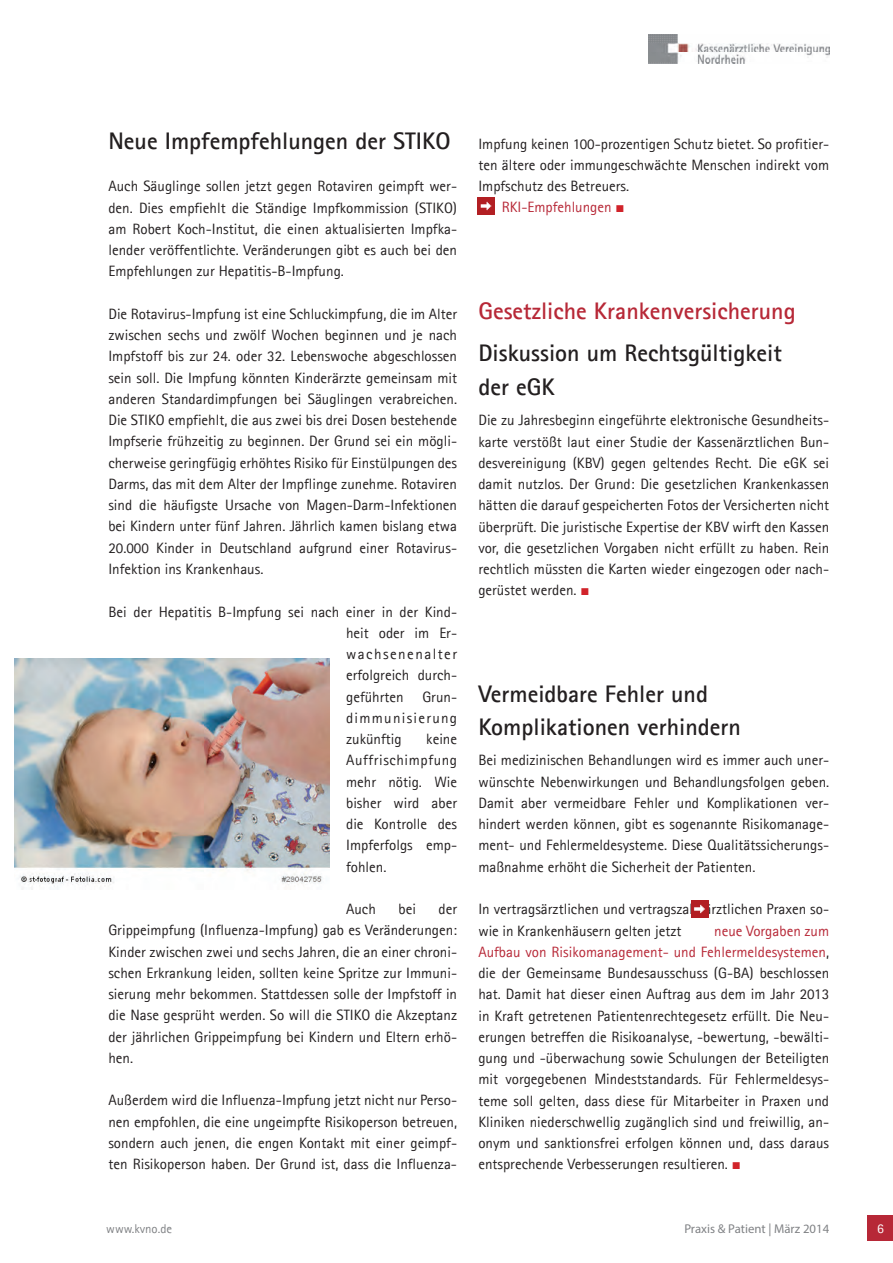
<style>
.page{position:relative;width:893px;height:1263px;background:#fff}
.page>*{position:absolute;margin:0;border:0;box-sizing:border-box;transform-origin:0 0}
.Zwischenüberschrift{font:700 24px/33.8px "Agfa Rotis Sans Serif";color:#231f20}
.News-Fließ{font:700 24px "Agfa Rotis Sans Serif";color:#b72837}
.News-Fließ-2{font:700 24px "Agfa Rotis Sans Serif";color:#231f20}
.News-Fließ-3{font:15px/21.3px "Agfa Rotis Sans Serif";color:#231f20;text-align:justify}
.News-Fließ-4{font:15px "Agfa Rotis Sans Serif";color:#b72837}
.t1{font:13.5px "Agfa Rotis Sans Serif";color:#fff}
.News-Fließ-5{font:12.75px "Myriad Pro";color:#808285}
.News-Fließ-6{font:12.75px "Agfa Rotis Sans Serif";color:#808285}
.s1{font-family:"Times New Roman";color:#d1232a}
.s2{color:#b72837}
</style>
<div class="page">
<div style="left:868px;top:1215px;width:25px;height:26px;background:#b72837"></div>
<img style="left:649px;top:34px;width:180px;height:29px">
<img style="left:14px;top:659px;width:315px;height:230px">
<img style="left:691px;top:900px;width:17px;height:17px">
<img style="left:478px;top:198px;width:17px;height:17px">
<p class="News-Fließ-2" style="left:108px;top:126px;width:344px">Neue Impfempfehlungen der STIKO</p>
<p class="News-Fließ-3" style="left:108px;top:176px;width:350px">Auch Säuglinge sollen jetzt gegen Rotaviren geimpft wer&shy;den. Dies empfiehlt die Ständige Impfkommission (STIKO) am Robert Koch-Institut, die einen aktualisierten Impfka&shy;lender veröffentlichte. Veränderungen gibt es auch bei den Empfehlungen zur Hepatitis-B-Impfung.</p>
<p class="News-Fließ-3" style="left:108px;top:303px;width:350px">Die Rotavirus-Impfung ist eine Schluckimpfung, die im Alter zwischen sechs und zwölf Wochen beginnen und je nach Impfstoff bis zur 24. oder 32. Lebenswoche abgeschlossen sein soll. Die Impfung könnten Kinderärzte gemeinsam mit anderen Standardimpfungen bei Säuglingen verabreichen.<br>Die STIKO empfiehlt, die aus zwei bis drei Dosen bestehende Impfserie frühzeitig zu beginnen. Der Grund sei ein mögli&shy;cherweise geringfügig erhöhtes Risiko für Einstülpungen des Darms, das mit dem Alter der Impflinge zunehme. Rotaviren sind die häufigste Ursache von Magen-Darm-Infektionen bei Kindern unter fünf Jahren. Jährlich kamen bislang etwa 20.000 Kinder in Deutschland aufgrund einer Rotavirus-Infektion ins Krankenhaus.</p>
<p class="News-Fließ-3" style="left:346px;top:601px;width:113px;text-indent:-238px">Bei der Hepatitis B-Impfung sei nach einer in der Kind&shy;heit oder im Er&shy;wachsenenalter erfolgreich durch&shy;geführten</p>
<p class="News-Fließ-3" style="left:346px;top:686px;width:113px;text-indent:76px">Grun&shy;dimmunisierung zukünftig</p>
<p class="News-Fließ-3" style="left:346px;top:728px;width:112px;text-indent:80px">keine Auffrischimpfung mehr nötig. Wie bisher wird aber die Kontrolle des Impferfolgs emp&shy;fohlen.</p>
<p class="News-Fließ-3" style="left:346px;top:898px;width:31px">Auch</p>
<p class="News-Fließ-3" style="left:398px;top:898px;width:19px">bei</p>
<p class="News-Fließ-3" style="left:108px;top:898px;width:350px;text-indent:330px">der Grippeimpfung (Influenza-Impfung) gab es Veränderungen:<br>Kinder zwischen zwei und sechs Jahren, die an einer chroni&shy;schen Erkrankung leiden, sollten keine Spritze zur Immuni&shy;sierung mehr bekommen. Stattdessen solle der Impfstoff in die Nase gesprüht werden. So will die STIKO die Akzeptanz der jährlichen Grippeimpfung bei Kindern und Eltern erhö&shy;hen.</p>
<p class="News-Fließ-3" style="left:108px;top:1090px;width:350px">Außerdem wird die Influenza-Impfung jetzt nicht nur Perso&shy;nen empfohlen, die eine ungeimpfte Risikoperson betreuen, sondern auch jenen, die engen Kontakt mit einer geimpf&shy;ten Risikoperson haben. Der Grund ist, dass die Influenza-</p>
<p class="News-Fließ-3" style="left:478px;top:133px;width:352px">Impfung keinen 100-prozentigen Schutz bietet. So profitier&shy;ten ältere oder immungeschwächte Menschen indirekt vom Impfschutz des Betreuers.</p>
<p class="News-Fließ-4" style="left:502px;top:198px;width:124px">RKI-Empfehlungen <span class="s1">■</span></p>
<p class="News-Fließ" style="left:478px;top:296px;width:319px">Gesetzliche Krankenversicherung</p>
<p class="Zwischenüberschrift" style="left:478px;top:336px;width:305px">Diskussion um Rechtsgültigkeit der eGK</p>
<p class="News-Fließ-3" style="left:478px;top:409px;width:352px">Die zu Jahresbeginn eingeführte elektronische Gesundheits&shy;karte verstößt laut einer Studie der Kassenärztlichen Bun&shy;desvereinigung (KBV) gegen geltendes Recht. Die eGK sei damit nutzlos. Der Grund: Die gesetzlichen Krankenkassen hätten die darauf gespeicherten Fotos der Versicherten nicht überprüft. Die juristische Expertise der KBV wirft den Kassen vor, die gesetzlichen Vorgaben nicht erfüllt zu haben. Rein rechtlich müssten die Karten wieder eingezogen oder nach&shy;gerüstet werden. <span class="s1">■</span></p>
<p class="Zwischenüberschrift" style="left:478px;top:676px;width:264px">Vermeidbare Fehler und<br>Komplikationen verhindern</p>
<p class="News-Fließ-3" style="left:478px;top:750px;width:352px">Bei medizinischen Behandlungen wird es immer auch uner&shy;wünschte Nebenwirkungen und Behandlungsfolgen geben.<br>Damit aber vermeidbare Fehler und Komplikationen ver&shy;hindert werden können, gibt es sogenannte Risikomanage&shy;ment- und Fehlermeldesysteme. Diese Qualitätssicherungs&shy;maßnahme erhöht die Sicherheit der Patienten.</p>
<p class="News-Fließ-3" style="left:478px;top:898px;width:352px">In vertragsärztlichen und vertragszahnärztlichen Praxen so&shy;wie in Krankenhäusern gelten jetzt</p>
<p class="News-Fließ-3" style="left:478px;top:920px;width:352px;text-indent:236px"><span class="s2">neue Vorgaben zum Aufbau von Risikomanagement- und Fehlermeldesystemen</span>, die der Gemeinsame Bundesausschuss (G-BA) beschlossen hat. Damit hat dieser einen Auftrag aus dem im Jahr 2013 in Kraft getretenen Patientenrechtegesetz erfüllt. Die Neu&shy;erungen betreffen die Risikoanalyse, -bewertung, -bewälti&shy;gung und -überwachung sowie Schulungen der Beteiligten mit vorgegebenen Mindeststandards. Für Fehlermeldesys&shy;teme soll gelten, dass diese für Mitarbeiter in Praxen und Kliniken niederschwellig zugänglich sind und freiwillig, an&shy;onym und sanktionsfrei erfolgen können und, dass daraus entsprechende Verbesserungen resultieren. <span class="s1">■</span></p>
<p class="News-Fließ-6" style="left:106px;top:1221px;width:67px">www.kvno.de</p>
<p class="News-Fließ-5" style="left:684px;top:1221px;width:146px">Praxis &amp; Patient | März 2014</p>
<p class="t1" style="left:877px;top:1221px;width:8px">6</p>
</div>
